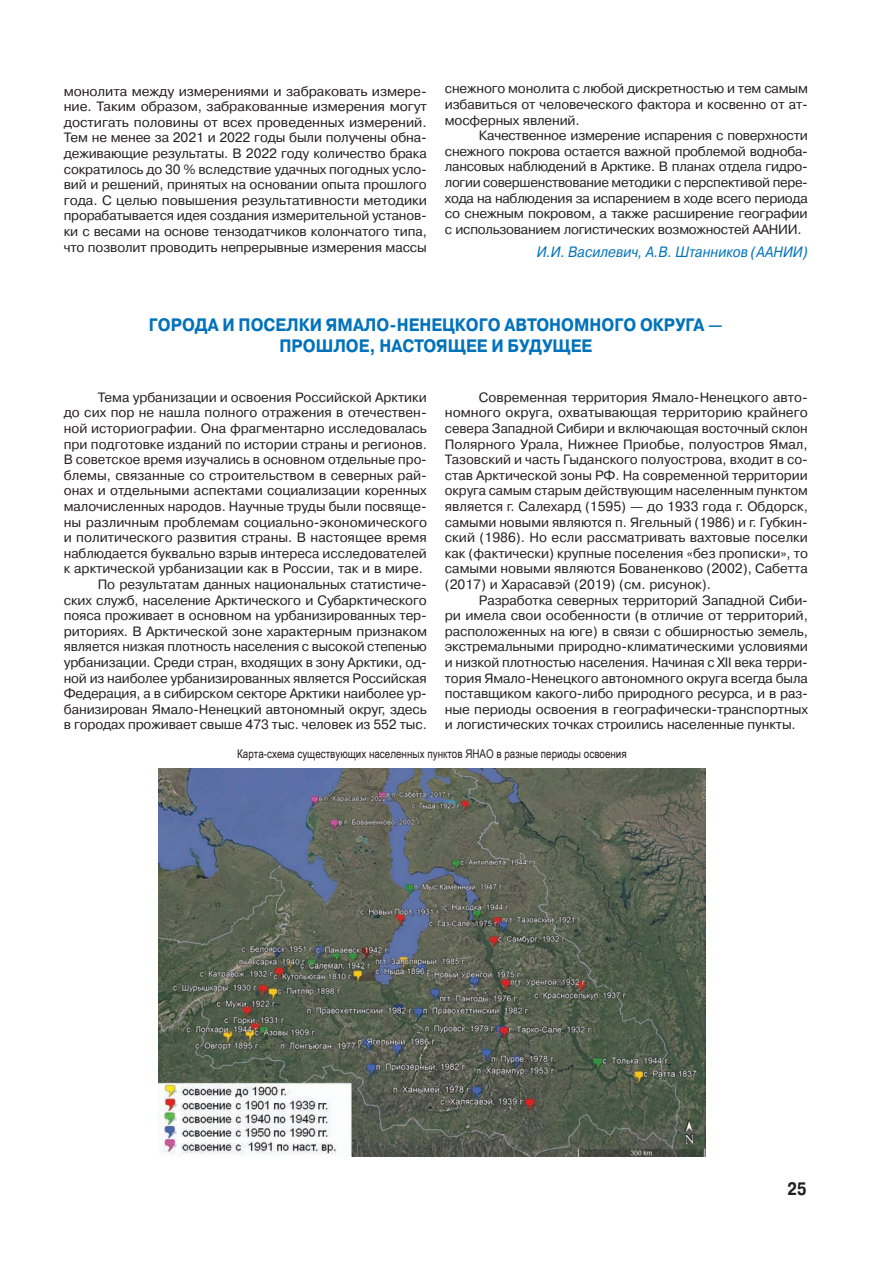
<style>
.page{position:relative;width:893px;height:1263px;background:#fff}
.page>*{position:absolute;margin:0;border:0;box-sizing:border-box;transform-origin:0 0}
.Заголовок_12_Прописн{font:700 18px/21.6px "Pragmatica C";color:#0072bc;text-align:center;scale:.9 1}
.t1{font:700 18px "Pragmatica Cond C";color:#231f20}
.Автор{font:italic 15px "Pragmatica C";color:#0072bc;scale:.9 1}
.Основной_текст{font:13.5px/15.6px "Pragmatica C";letter-spacing:-.01em;color:#231f20;text-align:justify}
.Подрисуночная{font:12px "Arial Narrow";color:#231f20}
</style>
<div class="page">
<img style="left:158px;top:768px;width:548px;height:389px">
<p class="Основной_текст" style="left:64px;top:83px;width:365px">монолита между измерениями и забраковать измере&shy;ние. Таким образом, забракованные измерения могут достигать половины от всех проведенных измерений.<br>Тем не менее за 2021 и 2022 годы были получены обна&shy;деживающие результаты. В 2022 году количество брака сократилось до 30 % вследствие удачных погодных усло&shy;вий и решений, принятых на основании опыта прошлого года. С целью повышения результативности методики прорабатывается идея создания измерительной установ&shy;ки с весами на основе тензодатчиков колончатого типа, что позволит проводить непрерывные измерения массы</p>
<p class="Основной_текст" style="left:445px;top:81px;width:365px">снежного монолита с любой дискретностью и тем самым избавиться от человеческого фактора и косвенно от ат&shy;мосферных явлений.</p>
<p class="Основной_текст" style="left:445px;top:128px;width:365px;text-indent:34px">Качественное измерение испарения с поверхности снежного покрова остается важной проблемой водноба&shy;лансовых наблюдений в Арктике. В планах отдела гидро&shy;логии совершенствование методики с перспективой пере&shy;хода на наблюдения за испарением в ходе всего периода со снежным покровом, а также расширение географии с использованием логистических возможностей ААНИИ.</p>
<p class="Автор" style="left:537px;top:243px;width:303px">И.И. Василевич, А.В. Штанников (ААНИИ)</p>
<p class="Заголовок_12_Прописн" style="left:149px;top:314px;width:639px">ГОРОДА И ПОСЕЛКИ ЯМАЛО-НЕНЕЦКОГО АВТОНОМНОГО ОКРУГА —<br>ПРОШЛОЕ, НАСТОЯЩЕЕ И БУДУЩЕЕ</p>
<p class="Основной_текст" style="left:64px;top:389px;width:365px;text-indent:34px">Тема урбанизации и освоения Российской Арктики до сих пор не нашла полного отражения в отечествен&shy;ной историографии. Она фрагментарно исследовалась при подготовке изданий по истории страны и регионов.<br>В советское время изучались в основном отдельные про&shy;блемы, связанные со строительством в северных рай&shy;онах и отдельными аспектами социализации коренных малочисленных народов. Научные труды были посвяще&shy;ны различным проблемам социально-экономического и политического развития страны. В настоящее время наблюдается буквально взрыв интереса исследователей к арктической урбанизации как в России, так и в мире.</p>
<p class="Основной_текст" style="left:64px;top:576px;width:365px;text-indent:34px">По результатам данных национальных статистиче&shy;ских служб, население Арктического и Субарктического пояса проживает в основном на урбанизированных тер&shy;риториях. В Арктической зоне характерным признаком является низкая плотность населения с высокой степенью урбанизации. Среди стран, входящих в зону Арктики, од&shy;ной из наиболее урбанизированных является Российская Федерация, а в сибирском секторе Арктики наиболее ур&shy;банизирован Ямало-Ненецкий автономный округ, здесь в городах проживает свыше 473 тыс. человек из 552 тыс.</p>
<p class="Основной_текст" style="left:445px;top:389px;width:365px;text-indent:34px">Современная территория Ямало-Ненецкого авто&shy;номного округа, охватывающая территорию крайнего севера Западной Сибири и включающая восточный склон Полярного Урала, Нижнее Приобье, полуостров Ямал, Тазовский и часть Гыданского полуострова, входит в со&shy;став Арктической зоны РФ. На современной территории округа самым старым действующим населенным пунктом является г. Салехард (1595) — до 1933 года г. Обдорск, самыми новыми являются п. Ягельный (1986) и г. Губкин&shy;ский (1986). Но если рассматривать вахтовые поселки как (фактически) крупные поселения «без прописки», то самыми новыми являются Бованенково (2002), Сабетта (2017) и Харасавэй (2019) (cм. рисунок).</p>
<p class="Основной_текст" style="left:445px;top:592px;width:365px;text-indent:34px">Разработка северных территорий Западной Сиби&shy;ри имела свои особенности (в отличие от территорий, расположенных на юге) в связи с обширностью земель, экстремальными природно-климатическими условиями и низкой плотностью населения. Начиная с XII века терри&shy;тория Ямало-Ненецкого автономного округа всегда была поставщиком какого-либо природного ресурса, и в раз&shy;ные периоды освоения в географически-транспортных и логистических точках строились населенные пункты.</p>
<p class="Подрисуночная" style="left:237px;top:745px;width:391px">Карта-схема существующих населенных пунктов ЯНАО в разные периоды освоения</p>
<h1 class="t1" style="left:788px;top:1178px;width:20px">25</h1>
</div>
